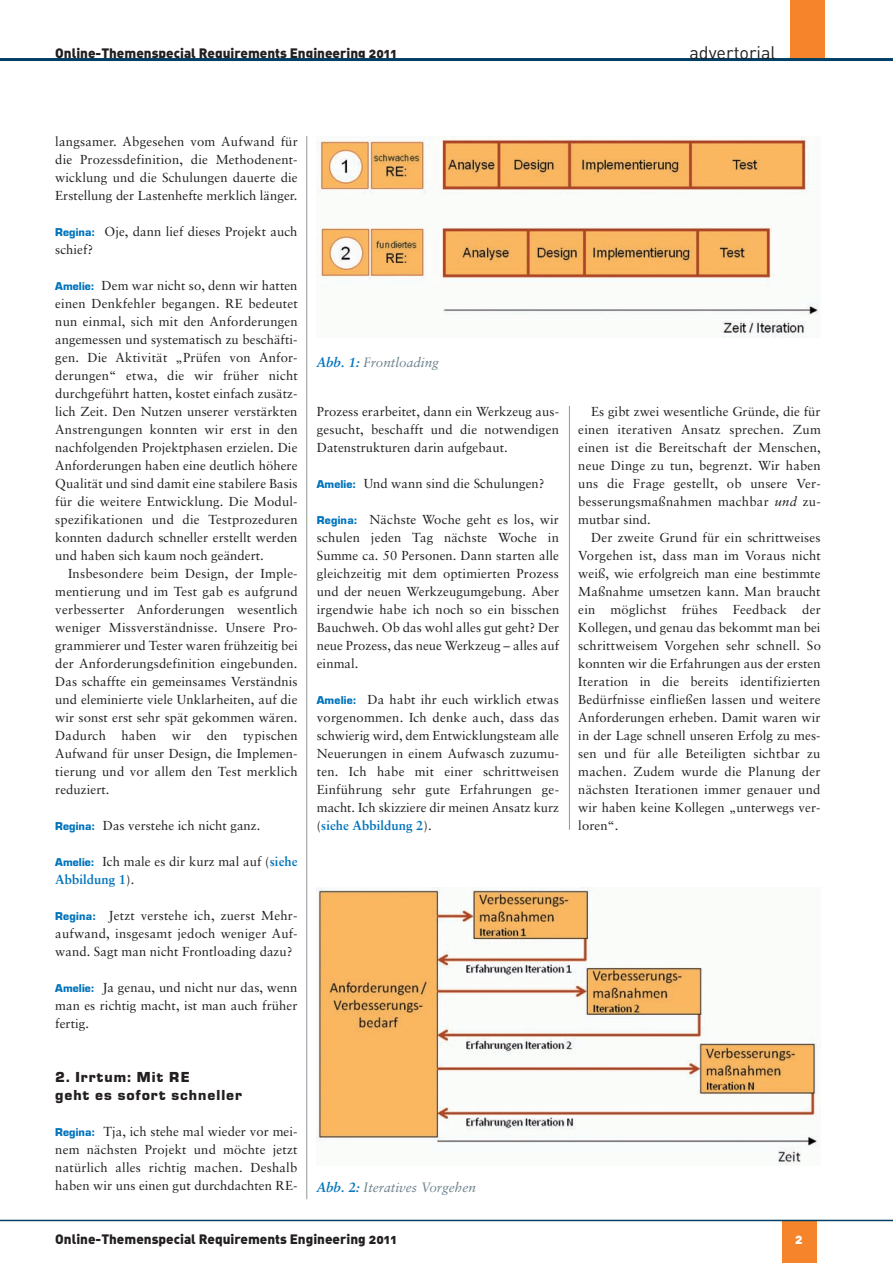
<style>
.page{position:relative;width:893px;height:1263px;background:#fff}
.page>*{position:absolute;margin:0;border:0;box-sizing:border-box;transform-origin:0 0}
.t1{font:18px "DIN";color:#231f20}
.t2{font:700 14.25px/18px "Eurostile BQ";letter-spacing:.07em;color:#231f20}
.t3{font:13.5px "DIN Black Alternate";color:#231f20}
.t4{font:italic 13.5px "Sabon";color:#6c818c}
.t5{font:13.5px "DIN Black Alternate";color:#fff}
.t6{font:13.05px/18px "Sabon";letter-spacing:.005em;color:#231f20;text-align:justify}
.s1{font-family:"Eurostile";font-weight:700;font-size:10.5px;color:#0073bc}
.s2{font-weight:700;color:#0073bc}
.s3{font-style:italic}
</style>
<div class="page">
<hr style="left:306px;top:136px;width:1px;height:1063px;background:#939598">
<hr style="left:569px;top:406px;width:1px;height:424px;background:#939598">
<div style="left:782px;top:1220px;width:34px;height:43px;background:#f5842a"></div>
<div style="left:791px;top:0;width:34px;height:60px;background:#f5842a"></div>
<hr style="left:0;top:58px;width:893px;height:3px;background:#003f66">
<hr style="left:0;top:1220px;width:893px;height:1px;background:#003f66">
<img style="left:317px;top:136px;width:501px;height:202px">
<img style="left:317px;top:887px;width:504px;height:278px">
<p class="t3" style="left:55px;top:48px;width:343px">Online-Themenspecial Requirements Engineering 2011</p>
<h1 class="t1" style="left:689px;top:46px;width:88px">advertorial</h1>
<p class="t6" style="left:55px;top:133px;width:244px">langsamer. Abgesehen vom Aufwand für die Prozessdefinition, die Methodenent - wicklung und die Schulungen dauerte die Erstellung der Lastenhefte merklich länger.</p>
<p class="t6" style="left:55px;top:223px;width:244px"><span class="s1">Regina:</span> Oje, dann lief dieses Projekt auch schief?</p>
<p class="t6" style="left:55px;top:277px;width:244px"><span class="s1">Amelie:</span> Dem war nicht so, denn wir hatten einen Denkfehler begangen. RE bedeutet nun einmal, sich mit den Anforderungen angemessen und systematisch zu beschäfti&shy;gen. Die Aktivität „Prüfen von Anfor - derungen“ etwa, die wir früher nicht durchgeführt hatten, kostet einfach zusätz&shy;lich Zeit. Den Nutzen unserer verstärkten Anstrengungen konnten wir erst in den nachfolgenden Projektphasen erzielen. Die Anforderungen haben eine deutlich höhere Qualität und sind damit eine stabilere Basis für die weitere Entwicklung. Die Modul - spezifikationen und die Testprozeduren konnten dadurch schneller erstellt werden und haben sich kaum noch geändert.</p>
<p class="t6" style="left:55px;top:565px;width:244px;text-indent:13px">Insbesondere beim Design, der Imple - mentierung und im Test gab es aufgrund verbesserter Anforderungen wesentlich weniger Missverständnisse. Unsere Pro - gram mierer und Tester waren frühzeitig bei der Anforderungsdefinition eingebunden.<br>Das schaffte ein gemeinsames Verständnis und eleminierte viele Unklarheiten, auf die wir sonst erst sehr spät gekommen wären.<br>Dadurch haben wir den typischen Aufwand für unser Design, die Implemen - tierung und vor allem den Test merklich reduziert.</p>
<p class="t6" style="left:55px;top:817px;width:207px"><span class="s1">Regina:</span> Das verstehe ich nicht ganz.</p>
<p class="t6" style="left:55px;top:853px;width:244px"><span class="s1">Amelie:</span> Ich male es dir kurz mal auf (<span class="s2">siehe<br>Abbildung 1</span>).</p>
<p class="t6" style="left:55px;top:907px;width:244px"><span class="s1">Regina:</span> Jetzt verstehe ich, zuerst Mehr - aufwand, insgesamt jedoch weniger Auf - wand. Sagt man nicht Frontloading dazu?</p>
<p class="t6" style="left:55px;top:979px;width:244px"><span class="s1">Amelie:</span> Ja genau, und nicht nur das, wenn man es richtig macht, ist man auch früher fertig.</p>
<p class="t2" style="left:55px;top:1069px;width:189px">2. Irrtum: Mit RE<br>geht es sofort schneller</p>
<p class="t6" style="left:55px;top:1123px;width:244px"><span class="s1">Regina:</span> Tja, ich stehe mal wieder vor mei&shy;nem nächsten Projekt und möchte jetzt natürlich alles richtig machen. Deshalb haben wir uns einen gut durchdachten RE-</p>
<p class="t4" style="left:317px;top:356px;width:124px"><span class="s2">Abb. 1:</span> Frontloading</p>
<p class="t6" style="left:317px;top:403px;width:244px">Prozess erarbeitet, dann ein Werkzeug aus&shy;gesucht, beschafft und die notwendigen Datenstrukturen darin aufgebaut.</p>
<p class="t6" style="left:317px;top:475px;width:229px"><span class="s1">Amelie:</span> Und wann sind die Schulungen?</p>
<p class="t6" style="left:317px;top:511px;width:244px"><span class="s1">Regina:</span> Nächste Woche geht es los, wir schulen jeden Tag nächste Woche in Summe ca. 50 Personen. Dann starten alle gleichzeitig mit dem optimierten Prozess und der neuen Werkzeugumgebung. Aber irgendwie habe ich noch so ein bisschen Bauchweh. Ob das wohl alles gut geht? Der neue Prozess, das neue Werkzeug – alles auf einmal.</p>
<p class="t6" style="left:317px;top:691px;width:244px"><span class="s1">Amelie:</span> Da habt ihr euch wirklich etwas vorgenommen. Ich denke auch, dass das schwierig wird, dem Entwicklungsteam alle Neuerungen in einem Aufwasch zuzumu&shy;ten. Ich habe mit einer schrittweisen Einführung sehr gute Erfahrungen ge - macht. Ich skizziere dir meinen Ansatz kurz (<span class="s2">siehe Abbildung 2</span>).</p>
<p class="t4" style="left:317px;top:1181px;width:161px"><span class="s2">Abb. 2:</span> Iteratives Vorgehen</p>
<p class="t6" style="left:578px;top:403px;width:244px;text-indent:13px">Es gibt zwei wesentliche Gründe, die für einen iterativen Ansatz sprechen. Zum einen ist die Bereitschaft der Menschen, neue Dinge zu tun, begrenzt. Wir haben uns die Frage gestellt, ob unsere Ver - besserungsmaßnahmen machbar <span class="s3">und</span> zu - mutbar sind.</p>
<p class="t6" style="left:578px;top:529px;width:244px;text-indent:13px">Der zweite Grund für ein schrittweises Vorgehen ist, dass man im Voraus nicht weiß, wie erfolgreich man eine bestimmte Maßnahme umsetzen kann. Man braucht ein möglichst frühes Feedback der Kollegen, und genau das bekommt man bei schrittweisem Vorgehen sehr schnell. So konnten wir die Erfahrungen aus der ersten Iteration in die bereits identifizierten Bedürfnisse einfließen lassen und weitere Anforderungen erheben. Damit waren wir in der Lage schnell unseren Erfolg zu mes&shy;sen und für alle Beteiligten sichtbar zu machen. Zudem wurde die Planung der nächsten Iterationen immer genauer und wir haben keine Kollegen „unterwegs ver&shy;loren“.</p>
<p class="t3" style="left:55px;top:1234px;width:343px">Online-Themenspecial Requirements Engineering 2011</p>
<p class="t5" style="left:795px;top:1234px;width:9px">2</p>
</div>
